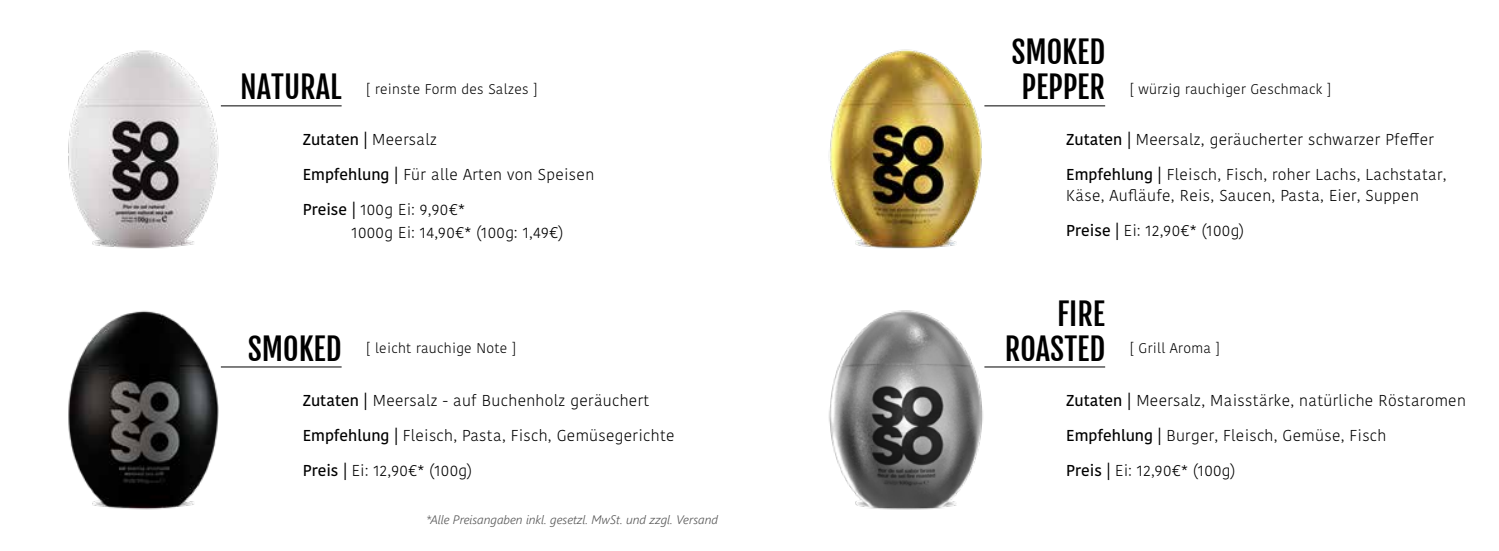
<style>
.page{position:relative;width:1499px;height:551px;background:#fff}
.page>*{position:absolute;margin:0;border:0;box-sizing:border-box;transform-origin:0 0}
.t1{font:30.28px/35px "Fjalla One";color:#000;text-align:right}
.t2{font:300 15.75px/22.8px "Kohinoor Devanagari";letter-spacing:.02em;color:#000}
.t3{font:500 15.75px "Kohinoor Devanagari";color:#000}
.t4{font:300 14px "Kohinoor Devanagari";letter-spacing:.02em;color:#000}
.t5{font:italic 12.25px "Webly Sleek UI Semilight";color:#565656}
.s1{font-weight:300}
.s2{font-weight:500}
</style>
<div class="page">
<img style="left:68px;top:311px;width:189px;height:199px">
<img style="left:828px;top:310px;width:192px;height:200px">
<hr style="left:221px;top:105px;width:120px;height:1px;background:#000">
<hr style="left:984px;top:105px;width:121px;height:1px;background:#000">
<hr style="left:221px;top:366px;width:120px;height:1px;background:#000">
<hr style="left:984px;top:366px;width:121px;height:1px;background:#000">
<img style="left:68px;top:50px;width:189px;height:199px">
<img style="left:829px;top:49px;width:191px;height:200px">
<h1 class="t1" style="left:1011px;top:35px;width:95px">SMOKED</h1>
<h1 class="t1" style="left:240px;top:70px;width:103px">NATURAL</h1>
<h1 class="t1" style="left:1021px;top:70px;width:85px">PEPPER</h1>
<p class="t4" style="left:366px;top:81px;width:173px">[ reinste Form des Salzes ]</p>
<p class="t4" style="left:1129px;top:81px;width:203px">[ würzig rauchiger Geschmack ]</p>
<p class="t3" style="left:303px;top:130px;width:136px">Zutaten | <span class="s1">Meersalz</span></p>
<p class="t2" style="left:303px;top:163px;width:293px"><span class="s2">Empfehlung |</span> Für alle Arten von Speisen</p>
<p class="t2" style="left:351px;top:198px;width:213px;text-indent:-49px"><span class="s2">Preise |</span> 100g Ei: 9,90€*<br>1000g Ei: 14,90€* (100g: 1,49€)</p>
<p class="t2" style="left:1066px;top:128px;width:369px"><span class="s2">Zutaten |</span> Meersalz, geräucherter schwarzer Pfeffer</p>
<p class="t2" style="left:1066px;top:164px;width:381px;line-height:21px"><span class="s2">Empfehlung |</span> Fleisch, Fisch, roher Lachs, Lachstatar,<br>Käse, Aufläufe, Reis, Saucen, Pasta, Eier, Suppen</p>
<p class="t2" style="left:1066px;top:219px;width:179px"><span class="s2">Preise |</span> Ei: 12,90€* (100g)</p>
<h1 class="t1" style="left:248px;top:331px;width:95px">SMOKED</h1>
<h1 class="t1" style="left:1004px;top:296px;width:102px">FIRE<br>ROASTED</h1>
<p class="t4" style="left:366px;top:340px;width:151px">[ leicht rauchige Note ]</p>
<p class="t4" style="left:1129px;top:340px;width:91px">[ Grill Aroma ]</p>
<p class="t2" style="left:303px;top:389px;width:348px"><span class="s2">Zutaten |</span> Meersalz - auf Buchenholz geräuchert</p>
<p class="t2" style="left:303px;top:424px;width:373px"><span class="s2">Empfehlung |</span> Fleisch, Pasta, Fisch, Gemüsegerichte</p>
<p class="t2" style="left:303px;top:459px;width:171px"><span class="s2">Preis |</span> Ei: 12,90€* (100g)</p>
<p class="t5" style="left:426px;top:511px;width:293px">*Alle Preisangaben inkl. gesetzl. MwSt. und zzgl. Versand</p>
<p class="t2" style="left:1066px;top:389px;width:401px"><span class="s2">Zutaten |</span> Meersalz, Maisstärke, natürliche Röstaromen</p>
<p class="t2" style="left:1066px;top:424px;width:321px"><span class="s2">Empfehlung |</span> Burger, Fleisch, Gemüse, Fisch</p>
<p class="t2" style="left:1066px;top:459px;width:171px"><span class="s2">Preis |</span> Ei: 12,90€* (100g)</p>
</div>
